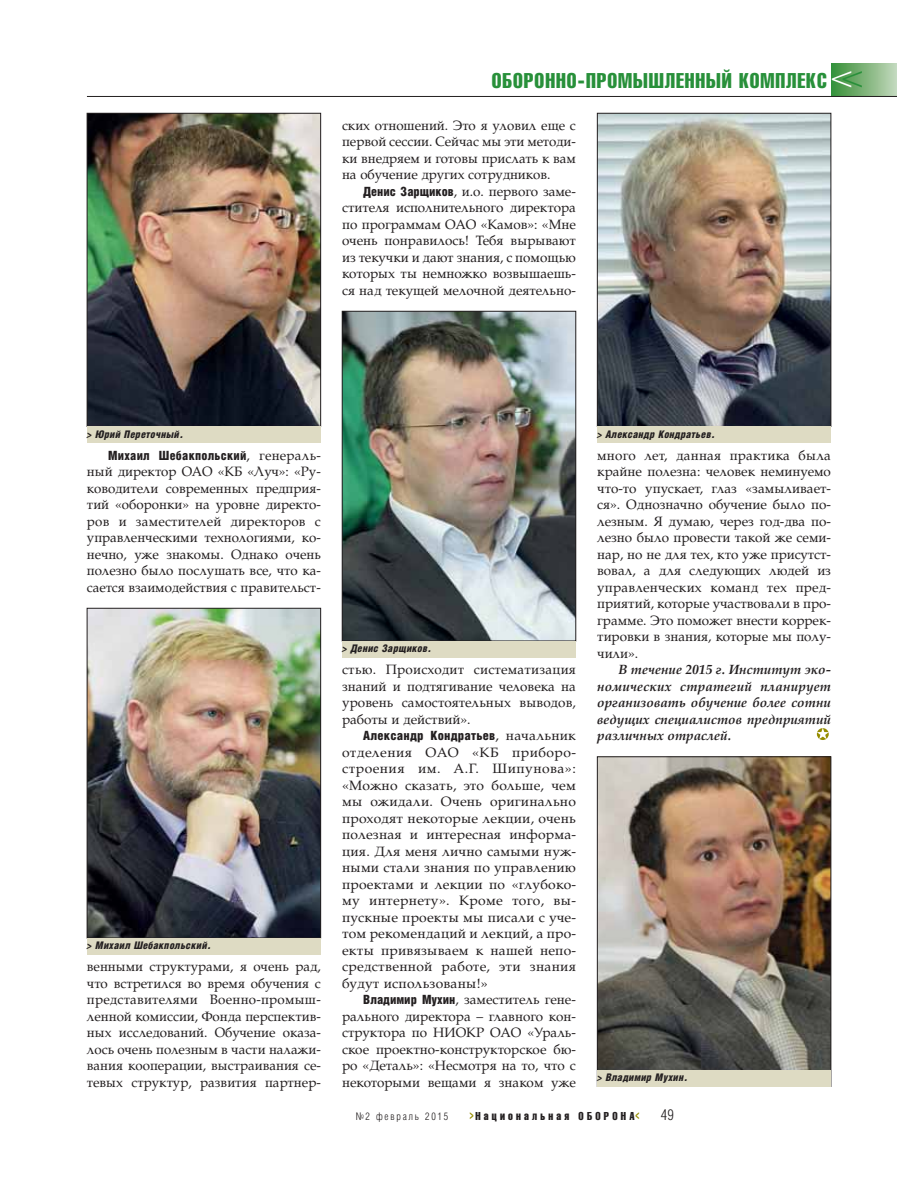
<style>
.page{position:relative;width:918px;height:1188px;background:#fff}
.page>*{position:absolute;margin:0;border:0;box-sizing:border-box;transform-origin:0 0}
.t1{font:21px "Helios Compressed";letter-spacing:.045em;color:#28903a}
.t2{font:300 15px "Helios Cond";color:#231f20}
.t3{font:13.5px/16.5px "AG Palatial";color:#231f20;text-align:justify}
.t4{font:italic 700 13.5px/16.5px "AG Palatial";color:#231f20;text-align:justify}
.t5{font:900 12.75px "Helios Cond";letter-spacing:.015em;color:#231f20}
.t6{font:11.25px "Helios Compressed";letter-spacing:.285em;color:#231f20}
.t7{font:italic 900 10.5px "Helios Cond";letter-spacing:.025em;color:#231f20}
.t8{font:300 10.5px "Helios Cond";letter-spacing:.17em;color:#231f20}
.s1{font-family:"Helios Cond";font-weight:300;font-size:33px;color:#fff}
.s2{font-family:"Helios Cond";font-weight:300;font-size:33px}
.s3{font-family:"Helios Cond";font-weight:900;font-size:12.75px}
.s4{font-family:"AG Palatial";font-weight:400;font-size:13.5px}
.s5{font-size:15px;color:#968d00}
</style>
<div class="page">
<svg style="left:817px;top:728px;width:12px;height:12px"></svg>
<div style="left:831px;top:64px;width:66px;height:33px;background:linear-gradient(to right,#358f36,#c2d7ba)"></div>
<hr style="left:87px;top:96px;width:810px;height:1px;background:#231f20">
<img style="left:89px;top:115px;width:230px;height:310px">
<div style="left:87px;top:113px;width:234px;height:314px;border:1px solid #231f20"></div>
<img style="left:89px;top:610px;width:230px;height:326px">
<div style="left:87px;top:608px;width:234px;height:330px;border:1px solid #231f20"></div>
<img style="left:344px;top:313px;width:230px;height:326px">
<div style="left:342px;top:311px;width:234px;height:330px;border:1px solid #231f20"></div>
<img style="left:599px;top:115px;width:230px;height:310px">
<div style="left:597px;top:113px;width:234px;height:314px;border:1px solid #231f20"></div>
<img style="left:599px;top:759px;width:230px;height:311px">
<div style="left:597px;top:757px;width:234px;height:330px;border:1px solid #231f20"></div>
<div style="left:597px;top:427px;width:234px;height:16px;background:#dedbc3"></div>
<div style="left:597px;top:1070px;width:234px;height:17px;background:#dedbc3"></div>
<div style="left:87px;top:938px;width:234px;height:17px;background:#dedbc3"></div>
<div style="left:342px;top:641px;width:234px;height:17px;background:#dedbc3"></div>
<div style="left:87px;top:427px;width:234px;height:16px;background:#dedbc3"></div>
<h1 class="t1" style="left:492px;top:68px;width:372px">ОБОРОННО-ПРОМЫШЛЕННЫЙ КОМПЛЕКС <span class="s1">&lt;</span><span class="s2">&lt;</span></h1>
<p class="t3" style="left:342px;top:119px;width:235px">ских отношений. Это я уловил еще с первой сессии. Сейчас мы эти методи&shy;ки внедряем и готовы прислать к вам на обучение других сотрудников.</p>
<p class="t3" style="left:342px;top:185px;width:235px;text-indent:21px"><span class="s3">Денис Зарщиков</span>, и.о. первого заме&shy;стителя исполнительного директора по программам ОАО «Камов»: «Мне очень понравилось! Тебя вырывают из текучки и дают знания, с помощью которых ты немножко возвышаешь&shy;ся над текущей мелочной деятельно-</p>
<p class="t7" style="left:87px;top:428px;width:98px">&gt; Юрий Переточный.</p>
<p class="t5" style="left:108px;top:448px;width:214px">Михаил Шебакпольский<span class="s4">, генераль-</span></p>
<p class="t3" style="left:87px;top:465px;width:235px">ный директор ОАО «КБ «Луч»: «Ру&shy;ководители современных предприя&shy;тий «оборонки» на уровне директо&shy;ров и заместителей директоров c управленческими технологиями, ко&shy;нечно, уже знакомы. Однако очень полезно было послушать все, что ка&shy;сается взаимодействия с правительст-</p>
<p class="t7" style="left:87px;top:939px;width:126px">&gt; Михаил Шебакпольский.</p>
<p class="t3" style="left:87px;top:960px;width:235px">венными структурами, я очень рад, что встретился во время обучения с представителями Военно-промыш&shy;ленной комиссии, Фонда перспектив&shy;ных исследований. Обучение оказа&shy;лось очень полезным в части налажи&shy;вания кооперации, выстраивания се&shy;тевых структур, развития партнер-</p>
<p class="t7" style="left:342px;top:642px;width:91px">&gt; Денис Зарщиков.</p>
<p class="t3" style="left:342px;top:663px;width:235px">стью. Происходит систематизация знаний и подтягивание человека на уровень самостоятельных выводов, работы и действий».</p>
<p class="t5" style="left:363px;top:728px;width:214px">Александр Кондратьев<span class="s4">, начальник</span></p>
<p class="t3" style="left:342px;top:746px;width:236px">отделения ОАО «КБ приборо&shy;строения им. А.Г. Шипунова»: «Можно сказать, это больше, чем мы ожидали. Очень оригинально проходят некоторые лекции, очень полезная и интересная информа&shy;ция. Для меня лично самыми нуж&shy;ными стали знания по управлению проектами и лекции по «глубоко&shy;му интернету». Кроме того, вы&shy;пускные проекты мы писали с уче&shy;том рекомендаций и лекций, а про&shy;екты привязываем к нашей непо&shy;средственной работе, эти знания будут использованы!»</p>
<p class="t3" style="left:342px;top:993px;width:235px;text-indent:21px"><span class="s3">Владимир Мухин</span>, заместитель гене&shy;рального директора – главного кон&shy;структора по НИОКР ОАО «Ураль&shy;ское проектно-конструкторское бю&shy;ро «Деталь»: «Несмотря на то, что с некоторыми вещами я знаком уже</p>
<p class="t7" style="left:597px;top:428px;width:119px">&gt; Александр Кондратьев.</p>
<p class="t3" style="left:597px;top:449px;width:235px">много лет, данная практика была крайне полезна: человек неминуемо что-то упускает, глаз «замыливает&shy;ся». Однозначно обучение было по&shy;лезным. Я думаю, через год-два по&shy;лезно было провести такой же семи&shy;нар, но не для тех, кто уже присутст&shy;вовал, а для следующих людей из управленческих команд тех пред&shy;приятий, которые участвовали в про&shy;грамме. Это поможет внести коррек&shy;тировки в знания, которые мы полу&shy;чили».</p>
<p class="t4" style="left:597px;top:662px;width:235px;text-indent:21px">В течение 2015 г. Институт эко&shy;номических стратегий планирует организовать обучение более сотни ведущих специалистов предприятий различных отраслей.</p>
<p class="t7" style="left:597px;top:1071px;width:92px">&gt; Владимир Мухин.</p>
<p class="t8" style="left:356px;top:1110px;width:94px">№2 февраль 2015</p>
<p class="t2" style="left:661px;top:1106px;width:15px">49</p>
<p class="t6" style="left:470px;top:1109px;width:172px"><span class="s5">&gt;</span>Национальная ОБОРОНА<span class="s5">&lt;</span></p>
</div>
